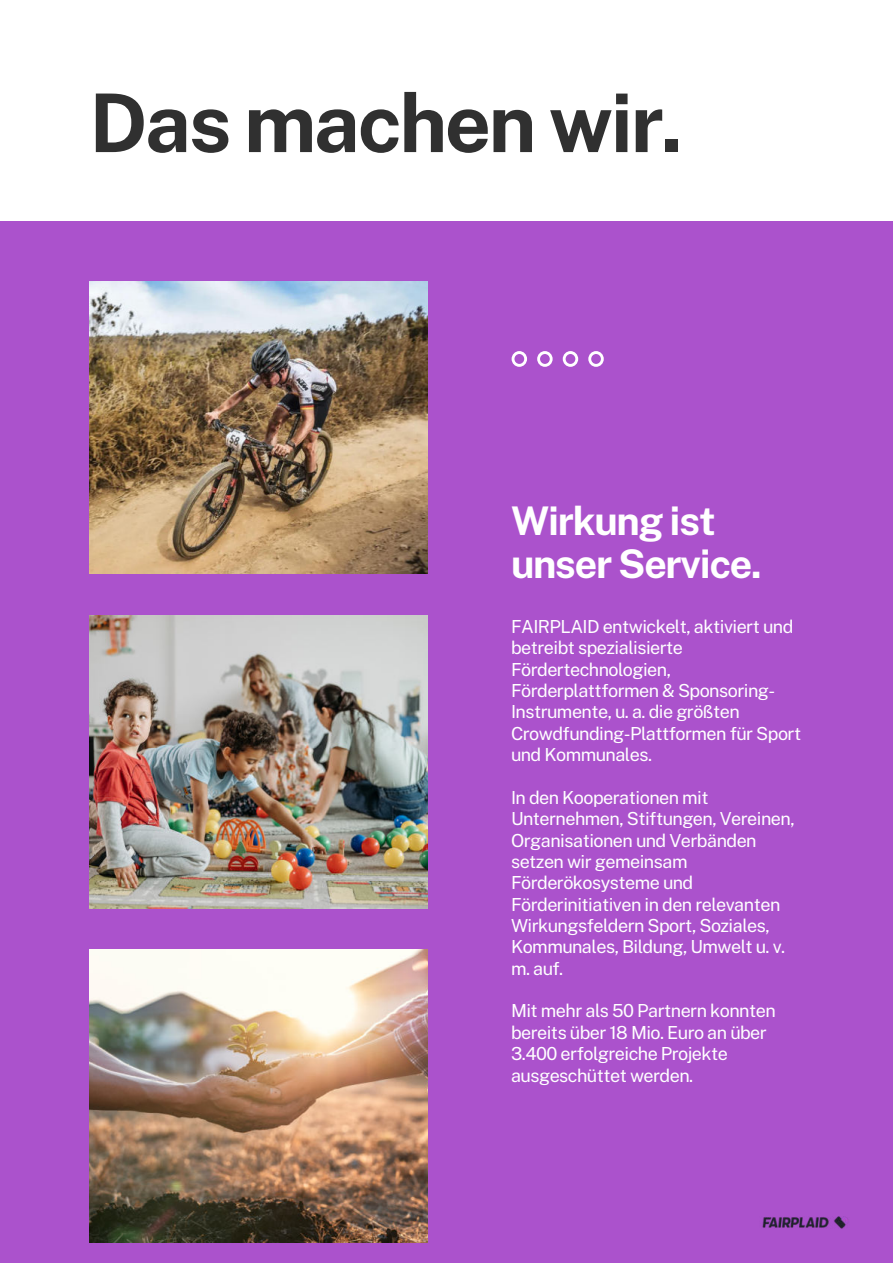
<style>
.page{position:relative;width:893px;height:1264px;background:#fff}
.page>*{position:absolute;margin:0;border:0;box-sizing:border-box;transform-origin:0 0}
.t1{font:700 81px "Public Sans";letter-spacing:-.03em;color:#303030}
.t2{font:700 39.45px/42.8px "Public Sans";letter-spacing:-.03em;color:#fff}
.t3{font:18px/21.3px "Public Sans";letter-spacing:-.03em;color:#fff}
</style>
<div class="page">
<div style="left:0;top:221px;width:892px;height:1041px;background:#ab52cc"></div>
<svg style="left:511px;top:351px;width:92px;height:16px"></svg>
<img style="left:89px;top:616px;width:339px;height:292px">
<img style="left:89px;top:281px;width:339px;height:293px">
<img style="left:89px;top:949px;width:339px;height:293px">
<img style="left:762px;top:1216px;width:86px;height:13px">
<h1 class="t1" style="left:89px;top:64px;width:595px">Das machen wir.</h1>
<h2 class="t2" style="left:511px;top:497px;width:252px">Wirkung ist unser Service.</h2>
<p class="t3" style="left:511px;top:614px;width:292px">FAIRPLAID entwickelt, aktiviert und betreibt spezialisierte<br>Fördertechnologien,<br>Förderplattformen &amp; Sponsoring-<br>Instrumente, u. a. die größten<br>Crowdfunding-Plattformen für Sport und Kommunales.</p>
<p class="t3" style="left:511px;top:785px;width:285px">In den Kooperationen mit<br>Unternehmen, Stiftungen, Vereinen,<br>Organisationen und Verbänden setzen wir gemeinsam<br>Förderökosysteme und<br>Förderinitiativen in den relevanten<br>Wirkungsfeldern Sport, Soziales,<br>Kommunales, Bildung, Umwelt u. v. m. auf.</p>
<p class="t3" style="left:511px;top:999px;width:266px">Mit mehr als 50 Partnern konnten bereits über 18 Mio. Euro an über<br>3.400 erfolgreiche Projekte ausgeschüttet werden.</p>
</div>
